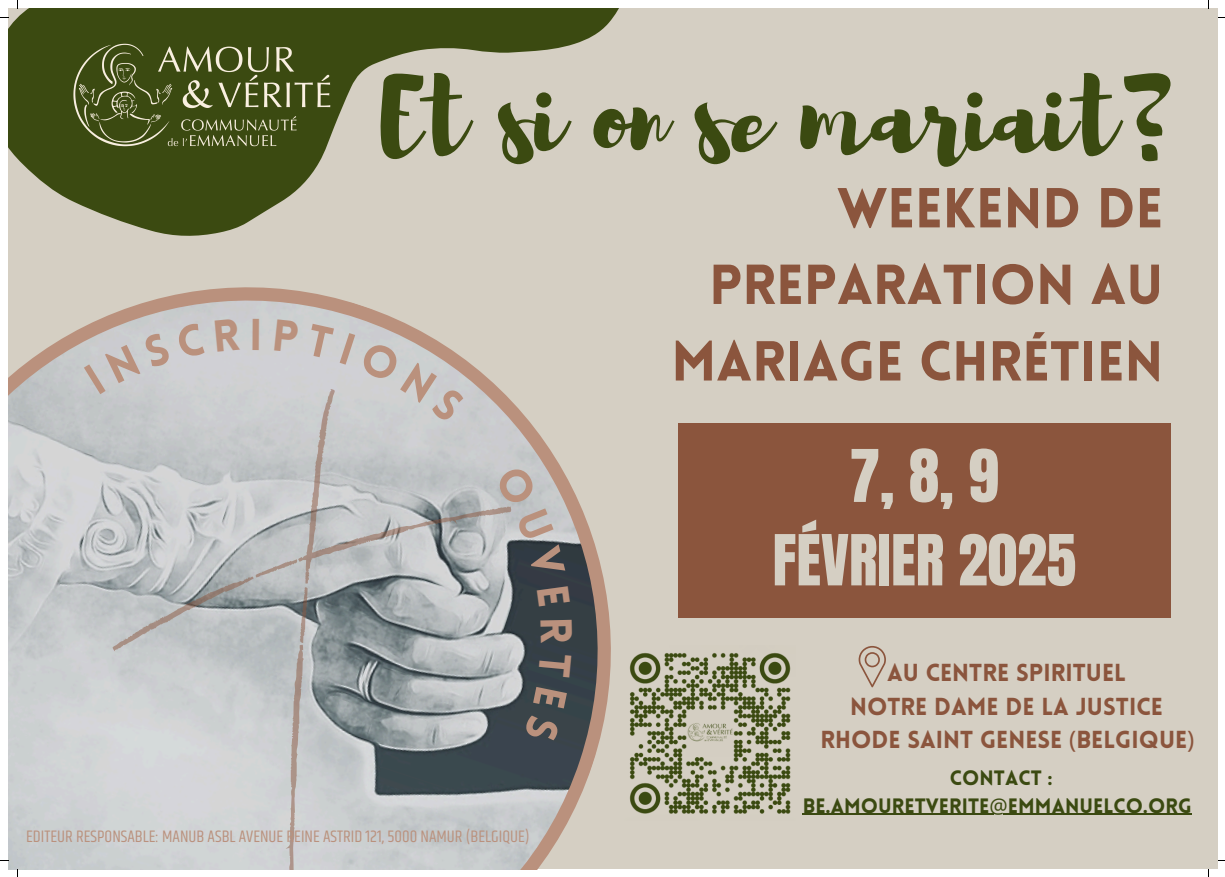
<style>
.page{position:relative;width:1225px;height:877px;background:#fff}
.page>*{position:absolute;margin:0;border:0;box-sizing:border-box;transform-origin:0 0}
.t1{font:100.8px "Brusher";color:#3b4a11}
.t2{font:61.6px "Anton";color:#d5cfc3}
.t3{font:59.7px "Anton";color:#d5cfc3}
.t4{font:900 55px/76.5px "Lovelo";color:#8b553d;text-align:right}
.t5{font:900 43.6px "Lovelo";color:#ba917d}
.t6{font:900 24px/33.5px "Lovelo";color:#8b553d;text-align:center}
.t7{font:900 20.4px/28px "Lovelo";letter-spacing:.005em;color:#3b4a11;text-align:center}
.t8{font:17px "Khand";color:#ba917d}
.s1{font-family:"Noto Sans";font-weight:400}
</style>
<div class="page">
<div style="left:8px;top:8px;width:1209px;height:860px;background:#d5cfc3"></div>
<svg style="left:8px;top:8px;width:611px;height:228px"></svg>
<svg style="left:8px;top:287px;width:603px;height:581px"></svg>
<img style="left:68px;top:8px;width:288px;height:193px">
<div style="left:678px;top:422px;width:492px;height:195px;background:#8b553d"></div>
<svg style="left:858px;top:646px;width:27px;height:41px"></svg>
<img style="left:629px;top:653px;width:162px;height:161px">
<hr style="left:802px;top:813px;width:389px;height:1px;background:#3b4a11">
<svg style="left:84px;top:318px;width:488px;height:550px"></svg>
<p class="t5" style="left:249px;top:317px;width:15px">I</p>
<h1 class="t1" style="left:380px;top:51px;width:791px">Et si on se mariait?</h1>
<h3 class="t4" style="left:671px;top:175px;width:493px">WEEKEND DE<br>PREPARATION AU<br>MARIAGE CHRÉTIEN</h3>
<h2 class="t2" style="left:849px;top:431px;width:151px">7, 8, 9</h2>
<h3 class="t3" style="left:772px;top:517px;width:305px">FÉVRIER 2025</h3>
<h3 class="t6" style="left:820px;top:658px;width:375px">AU CENTRE SPIRITUEL<br>NOTRE DAME DE LA JUSTICE<br>RHODE SAINT GENESE <span class="s1">(</span>BELGIQUE<span class="s1">)</span></h3>
<p class="t7" style="left:802px;top:765px;width:390px">CONTACT :<br>BE.AMOURETVERITE<span class="s1">@</span>EMMANUELCO.ORG</p>
<p class="t8" style="left:26px;top:824px;width:505px">EDITEUR RESPONSABLE: MANUB ASBL AVENUE REINE ASTRID 121, 5000 NAMUR (BELGIQUE)</p>
</div>
